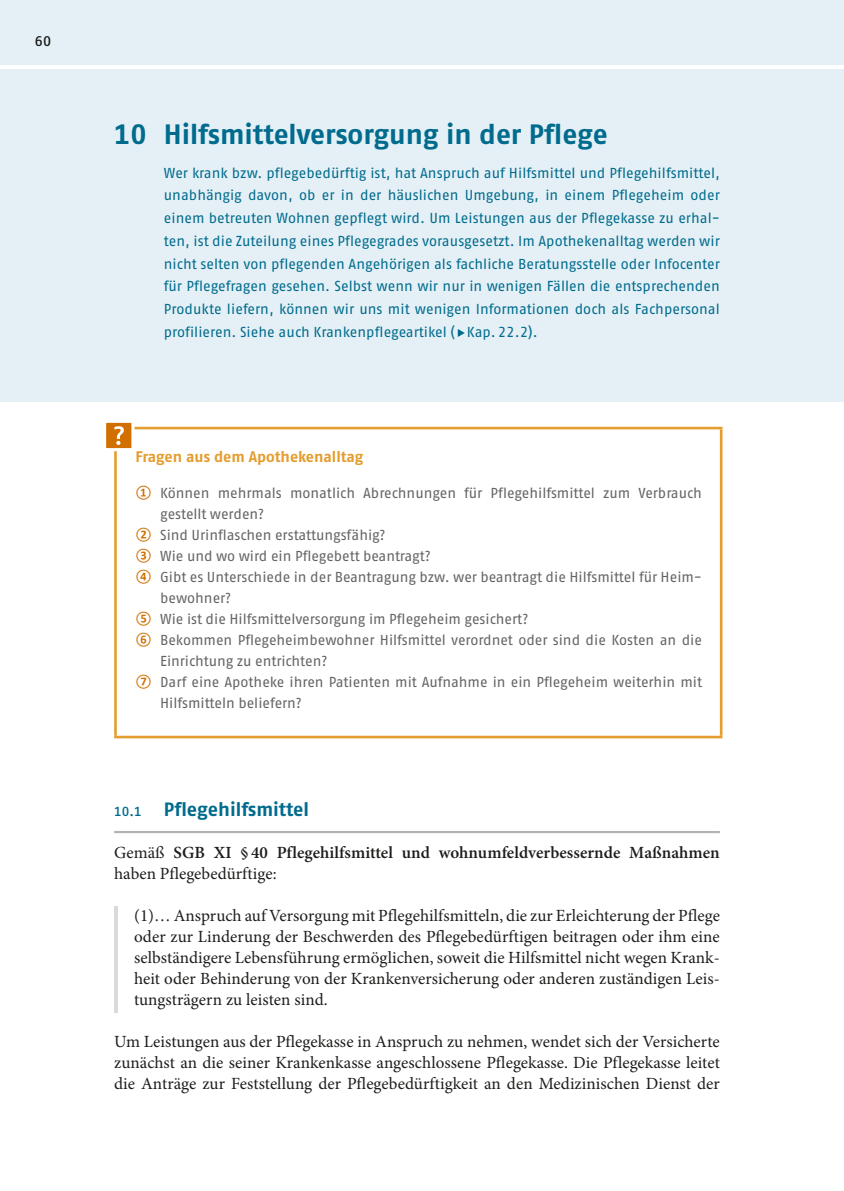
<style>
.page{position:relative;width:844px;height:1191px;background:#fff}
.page>*{position:absolute;margin:0;border:0;box-sizing:border-box;transform-origin:0 0}
.t1{font:700 28px "Fago Pro";color:#006b8d}
.t2{font:700 19.25px "Fago Pro";color:#006b8d}
.t3{font:17.15px/21px "Minion Pro";letter-spacing:.005em;color:#1d1d1b;text-align:justify}
.t4{font:600 17.15px/21px "Minion Pro";letter-spacing:.005em;color:#1d1d1b}
.t5{font:700 15.4px "Fago Pro";color:#e49d2e}
.t6{font:14.35px/22.8px "Fago Pro";letter-spacing:.005em;color:#006b8d;text-align:justify}
.t7{font:14.35px "Fago Pro";letter-spacing:-.005em;color:#646463}
.t8{font:600 14px "Fago Pro";color:#1d1d1b}
.s1{font-family:"Arial Unicode MS";font-size:16.1px}
.s2{font-family:"Calibri";font-weight:700;font-size:12.25px;color:#d16f00}
.s3{font-weight:600;font-size:13.12px}
.s4{font-weight:400}
</style>
<div class="page">
<div style="left:114px;top:0;width:729px;height:64px;background:#e4f0f5"></div>
<div style="left:0;top:0;width:114px;height:64px;background:#e4f0f5"></div>
<div style="left:0;top:69px;width:843px;height:333px;background:#e4f0f5"></div>
<hr style="left:114px;top:831px;width:605px;height:2px;background:#b2b2b2">
<hr style="left:114px;top:906px;width:4px;height:106px;background:#dadada">
<hr style="left:114px;top:427px;width:608px;height:2px;background:#e49d2e">
<hr style="left:114px;top:429px;width:3px;height:306px;background:#e49d2e">
<hr style="left:719px;top:429px;width:3px;height:306px;background:#e49d2e">
<hr style="left:114px;top:735px;width:608px;height:3px;background:#e49d2e">
<svg style="left:106px;top:422px;width:28px;height:29px"></svg>
<p class="t8" style="left:35px;top:32px;width:18px">60</p>
<h1 class="t1" style="left:114px;top:117px;width:495px">10 Hilfsmittelversorgung in der Pflege</h1>
<p class="t6" style="left:164px;top:161px;width:557px">Wer krank bzw. pflegebedürftig ist, hat Anspruch auf Hilfsmittel und Pflegehilfsmittel, unabhängig davon, ob er in der häuslichen Umgebung, in einem Pflegeheim oder einem betreuten Wohnen gepflegt wird. Um Leistungen aus der Pflegekasse zu erhal&shy;ten, ist die Zuteilung eines Pflegegrades vorausgesetzt. Im Apothekenalltag werden wir nicht selten von pflegenden Angehörigen als fachliche Beratungsstelle oder Infocenter für Pflegefragen gesehen. Selbst wenn wir nur in wenigen Fällen die entsprechenden Produkte liefern, können wir uns mit wenigen Informationen doch als Fachpersonal profilieren. Siehe auch Krankenpflegeartikel (<span class="s1">▸</span>Kap.22.2).</p>
<p class="t5" style="left:135px;top:447px;width:229px">Fragen aus dem Apothekenalltag</p>
<p class="t7" style="left:135px;top:484px;width:568px"><span class="s2">①</span> Können mehrmals monatlich Abrechnungen für Pflegehilfsmittel zum Verbrauch</p>
<p class="t7" style="left:160px;top:505px;width:106px">gestellt werden?</p>
<p class="t7" style="left:135px;top:526px;width:252px"><span class="s2">②</span> Sind Urinflaschen erstattungsfähig?</p>
<p class="t7" style="left:135px;top:547px;width:297px"><span class="s2">③</span> Wie und wo wird ein Pflegebett beantragt?</p>
<p class="t7" style="left:135px;top:568px;width:568px"><span class="s2">④</span> Gibt es Unterschiede in der Beantragung bzw. wer beantragt die Hilfsmittel für Heim-</p>
<p class="t7" style="left:160px;top:589px;width:73px">bewohner?</p>
<p class="t7" style="left:135px;top:610px;width:394px"><span class="s2">⑤</span> Wie ist die Hilfsmittelversorgung im Pflegeheim gesichert?</p>
<p class="t7" style="left:135px;top:631px;width:568px"><span class="s2">⑥</span> Bekommen Pflegeheimbewohner Hilfsmittel verordnet oder sind die Kosten an die</p>
<p class="t7" style="left:160px;top:652px;width:169px">Einrichtung zu entrichten?</p>
<p class="t7" style="left:135px;top:673px;width:568px"><span class="s2">⑦</span> Darf eine Apotheke ihren Patienten mit Aufnahme in ein Pflegeheim weiterhin mit</p>
<p class="t7" style="left:160px;top:694px;width:143px">Hilfsmitteln beliefern?</p>
<h2 class="t2" style="left:114px;top:797px;width:196px"><span class="s3">10.1</span> Pflegehilfsmittel</h2>
<p class="t4" style="left:114px;top:842px;width:607px"><span class="s4">Gemäß</span> SGB XI § 40 Pflegehilfsmittel und wohnumfeldverbessernde Maßnahmen <span class="s4">haben Pflegebedürftige:</span></p>
<p class="t3" style="left:134px;top:905px;width:587px">(1)… Anspruch auf Versorgung mit Pflegehilfsmitteln, die zur Erleichterung der Pflege oder zur Linderung der Beschwerden des Pflegebedürftigen beitragen oder ihm eine selbständigere Lebensführung ermöglichen, soweit die Hilfsmittel nicht wegen Krank&shy;heit oder Behinderung von der Krankenversicherung oder anderen zuständigen Leis&shy;tungsträgern zu leisten sind.</p>
<p class="t3" style="left:114px;top:1031px;width:607px">Um Leistungen aus der Pflegekasse in Anspruch zu nehmen, wendet sich der Versicherte zunächst an die seiner Krankenkasse angeschlossene Pflegekasse. Die Pflegekasse leitet die Anträge zur Feststellung der Pflegebedürftigkeit an den Medizinischen Dienst der</p>
</div>
